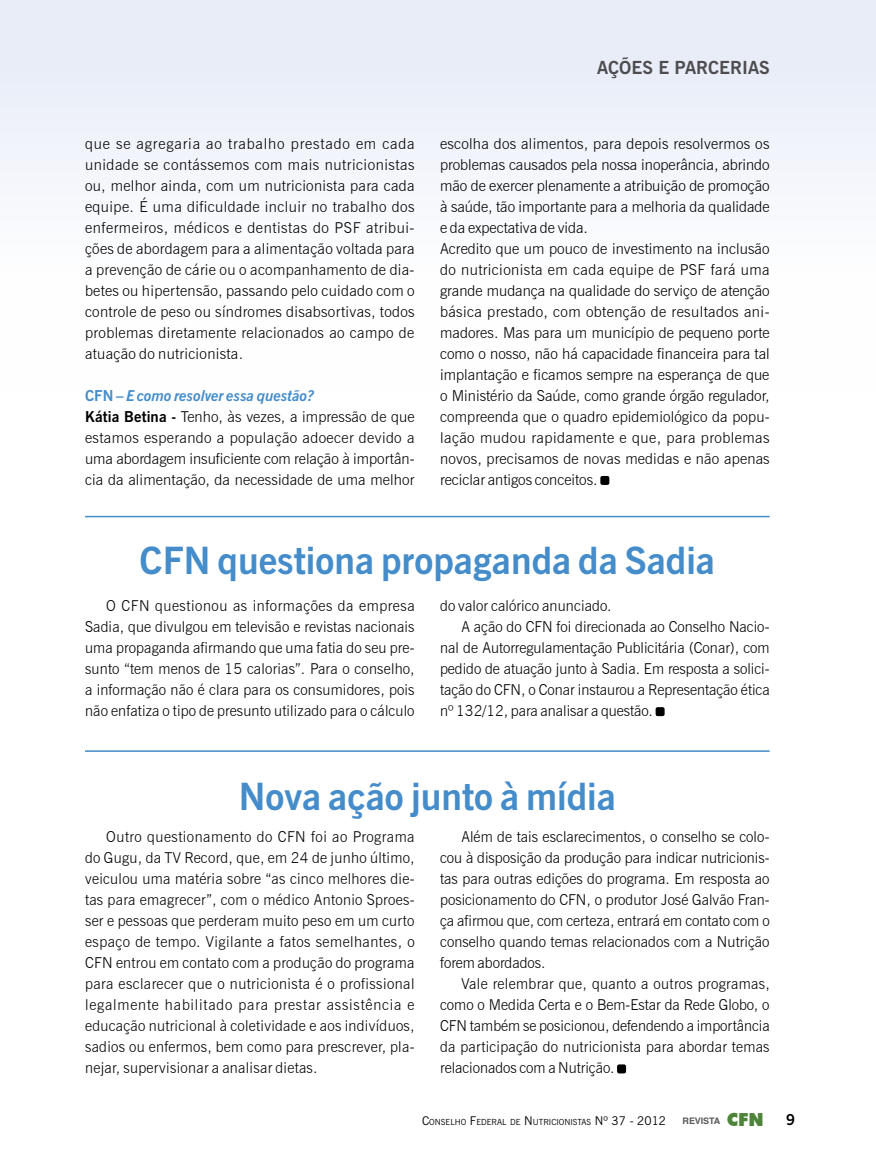
<style>
.page{position:relative;width:876px;height:1166px;background:#fff}
.page>*{position:absolute;margin:0;border:0;box-sizing:border-box;transform-origin:0 0}
.t1{font:700 37.5px "News Gothic BT";color:#448cca}
.t2{font:700 18px "News Gothic BT";color:#4d4d4f}
.t3{font:300 15px/21px "News Gothic BT";letter-spacing:.005em;color:#000;text-align:justify}
.t4{font:700 15px "News Gothic BT";color:#000}
.t5{font:700 9px "Helvetica";letter-spacing:-.01em;color:#58595b}
.t6{font:8.4px "News Gothic BT";color:#000}
.s1{font-weight:700;color:#448cca}
.s2{font-weight:700;font-style:italic;color:#448cca}
.s3{font-weight:700}
.s4{font-size:12px}
.s5{font-family:"Futura BT";font-weight:900;font-size:18px;color:#4d8438}
</style>
<div class="page">
<div style="left:0;top:0;width:876px;height:392px;background:linear-gradient(to right,#f4f7fb,#f4f7fb)"></div>
<div style="left:656px;top:707px;width:9px;height:9px;background:#000;border-radius:2px"></div>
<div style="left:617px;top:1064px;width:9px;height:9px;background:#000;border-radius:2px"></div>
<div style="left:600px;top:476px;width:9px;height:9px;background:#000;border-radius:2px"></div>
<hr style="left:85px;top:515px;width:685px;height:2px;background:#448cca">
<hr style="left:85px;top:750px;width:685px;height:1px;background:#448cca">
<p class="t3" style="left:85px;top:133px;width:331px">que se agregaria ao trabalho prestado em cada unidade se contássemos com mais nutricionistas ou, melhor ainda, com um nutricionista para cada equipe. É uma dificuldade incluir no trabalho dos enfermeiros, médicos e dentistas do PSF atribui&shy;ções de abordagem para a alimentação voltada para a prevenção de cárie ou o acompanhamento de dia&shy;betes ou hipertensão, passando pelo cuidado com o controle de peso ou síndromes disabsortivas, todos problemas diretamente relacionados ao campo de atuação do nutricionista.</p>
<p class="t3" style="left:85px;top:385px;width:331px;text-align:left"><span class="s1">CFN –</span> <span class="s2">E como resolver essa questão?<br></span><span class="s3">Kátia Betina -</span> Tenho, às vezes, a impressão de que estamos esperando a população adoecer devido a uma abordagem insuficiente com relação à importân&shy;cia da alimentação, da necessidade de uma melhor</p>
<p class="t2" style="left:597px;top:57px;width:155px">ações e parcerias</p>
<p class="t3" style="left:440px;top:133px;width:331px;text-align:left">escolha dos alimentos, para depois resolvermos os problemas causados pela nossa inoperância, abrindo mão de exercer plenamente a atribuição de promoção à saúde, tão importante para a melhoria da qualidade e da expectativa de vida.<br>Acredito que um pouco de investimento na inclusão do nutricionista em cada equipe de PSF fará uma grande mudança na qualidade do serviço de atenção básica prestado, com obtenção de resultados ani&shy;madores. Mas para um município de pequeno porte como o nosso, não há capacidade financeira para tal implantação e ficamos sempre na esperança de que o Ministério da Saúde, como grande órgão regulador, compreenda que o quadro epidemiológico da popu&shy;lação mudou rapidamente e que, para problemas novos, precisamos de novas medidas e não apenas reciclar antigos conceitos.</p>
<h1 class="t1" style="left:140px;top:537px;width:577px">CFN questiona propaganda da Sadia</h1>
<p class="t3" style="left:85px;top:595px;width:331px;text-indent:21px">O CFN questionou as informações da empresa Sadia, que divulgou em televisão e revistas nacionais uma propaganda afirmando que uma fatia do seu pre&shy;sunto “tem menos de 15 calorias”. Para o conselho, a informação não é clara para os consumidores, pois não enfatiza o tipo de presunto utilizado para o cálculo</p>
<p class="t3" style="left:440px;top:595px;width:173px">do valor calórico anunciado.</p>
<p class="t3" style="left:461px;top:616px;width:310px">A ação do CFN foi direcionada ao Conselho Nacio-</p>
<p class="t3" style="left:440px;top:637px;width:331px">nal de Autorregulamentação Publicitária (Conar), com</p>
<p class="t3" style="left:440px;top:658px;width:331px">pedido de atuação junto à Sadia. Em resposta a solici-</p>
<p class="t3" style="left:440px;top:679px;width:331px">tação do CFN, o Conar instaurou a Representação ética</p>
<p class="t3" style="left:440px;top:700px;width:214px">nº 132/12, para analisar a questão.</p>
<h1 class="t1" style="left:239px;top:773px;width:379px">Nova ação junto à mídia</h1>
<p class="t3" style="left:85px;top:826px;width:331px;text-indent:21px">Outro questionamento do CFN foi ao Programa do Gugu, da TV Record, que, em 24 de junho último, veiculou uma matéria sobre “as cinco melhores die&shy;tas para emagrecer”, com o médico Antonio Sproes&shy;ser e pessoas que perderam muito peso em um curto espaço de tempo. Vigilante a fatos semelhantes, o CFN entrou em contato com a produção do programa para esclarecer que o nutricionista é o profissional legalmente habilitado para prestar assistência e educação nutricional à coletividade e aos indivíduos, sadios ou enfermos, bem como para prescrever, pla&shy;nejar, supervisionar a analisar dietas.</p>
<p class="t3" style="left:440px;top:826px;width:331px;text-indent:21px">Além de tais esclarecimentos, o conselho se colo&shy;cou à disposição da produção para indicar nutricionis&shy;tas para outras edições do programa. Em resposta ao posicionamento do CFN, o produtor José Galvão Fran&shy;ça afirmou que, com certeza, entrará em contato com o conselho quando temas relacionados com a Nutrição forem abordados.</p>
<p class="t3" style="left:440px;top:973px;width:331px;text-indent:21px">Vale relembrar que, quanto a outros programas, como o Medida Certa e o Bem-Estar da Rede Globo, o CFN também se posicionou, defendendo a importância da participação do nutricionista para abordar temas relacionados com a Nutrição.</p>
<p class="t6" style="left:422px;top:1116px;width:246px"><span class="s4">C</span>ONSELHO <span class="s4">F</span>EDERAL DE <span class="s4">N</span> UTRICIONISTAS <span class="s4">Nº 37 - 2012</span></p>
<p class="t5" style="left:683px;top:1113px;width:83px">REVISTA <span class="s5">CFN</span></p>
<p class="t4" style="left:786px;top:1109px;width:11px">9</p>
</div>
